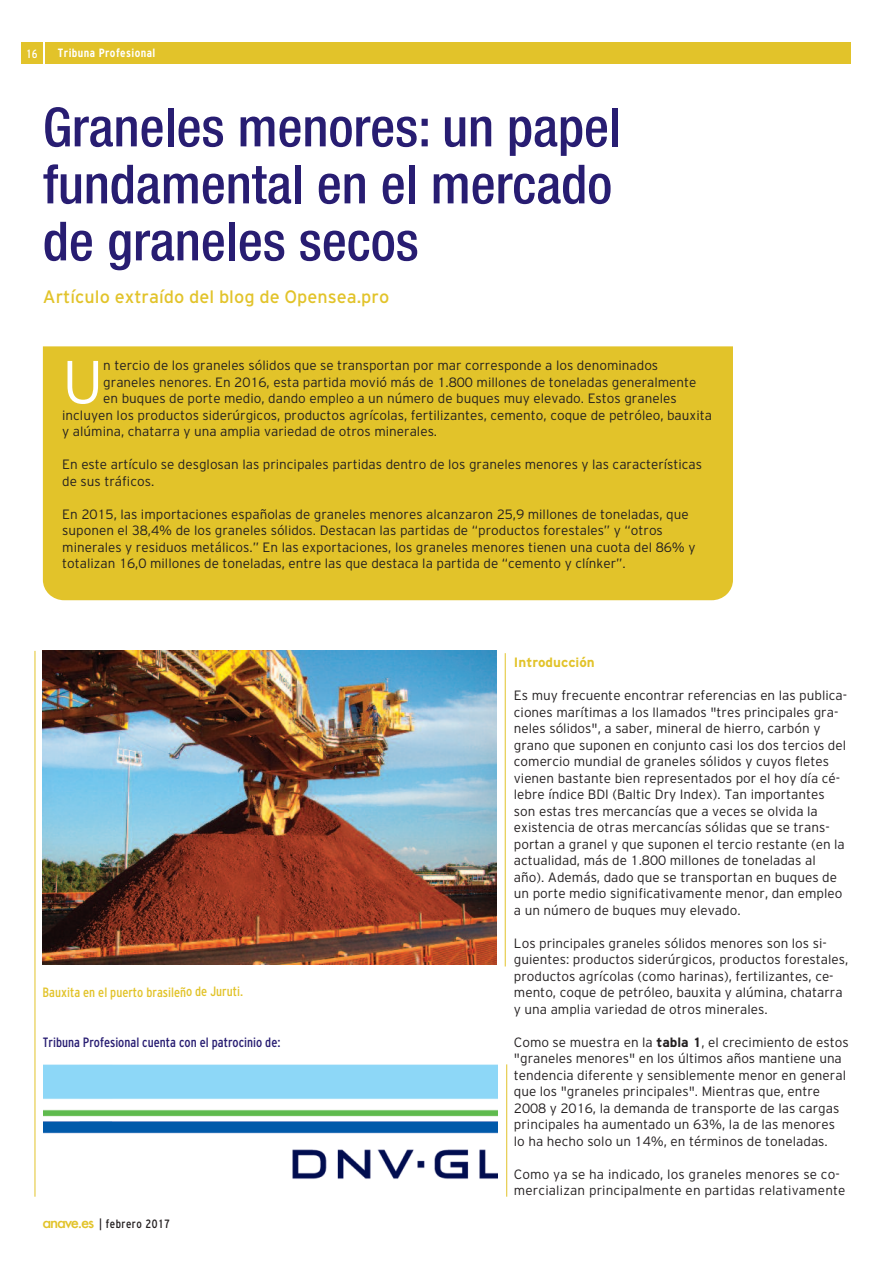
<style>
.page{position:relative;width:893px;height:1263px;background:#fff}
.page>*{position:absolute;margin:0;border:0;box-sizing:border-box;transform-origin:0 0}
.t1{font:300 60.6px "Civica 01";color:#fff}
.t2{font:500 condensed 54px/57px "Helvetica Neue LT Std";color:#281d72}
.t3{font:18px "Civica 04";color:#e2c32a}
.t4{font:300 13.5px/16.5px "Civica 01";color:#231f20}
.t5{font:condensed 13.5px "Civica 06";color:#281d72}
.t6{font:condensed 13.5px "Civica 06";color:#e2c32a}
.t7{font:700 13.5px "Civica 07";color:#e2c32a}
.t8{font:condensed 12px "Civica 06";letter-spacing:.04em;color:#231f20}
.t9{font:700 condensed 12px "Civica 09";letter-spacing:.035em;color:#fff}
.t10{font:condensed 12px "Civica 06";color:#fff}
.s1{font-family:"Futura";font-weight:500;font-stretch:normal;font-size:14.85px;color:#e2c32a}
.s2{font-family:"Civica 07";font-weight:700}
</style>
<div class="page">
<div style="left:21px;top:43px;width:22px;height:21px;background:#e2c32a"></div>
<div style="left:45px;top:43px;width:805px;height:21px;background:#e2c32a"></div>
<div style="left:43px;top:346px;width:690px;height:254px;background:#e2c32a"></div>
<hr style="left:35px;top:651px;width:1px;height:546px;background:#e2c32a">
<img style="left:43px;top:1065px;width:455px;height:114px">
<hr style="left:506px;top:1064px;width:1px;height:133px;background:#e2c32a">
<img style="left:43px;top:651px;width:454px;height:313px">
<hr style="left:505px;top:653px;width:1px;height:313px;background:#e2c32a">
<p class="t10" style="left:26px;top:47px;width:13px">16</p>
<p class="t9" style="left:58px;top:46px;width:99px">Tribuna Profesional</p>
<h2 class="t2" style="left:43px;top:103px;width:580px">Graneles menores: un papel fundamental en el mercado de graneles secos</h2>
<h3 class="t3" style="left:43px;top:286px;width:348px">Artículo extraído del blog de Opensea.pro</h3>
<h1 class="t1" style="left:62px;top:347px;width:43px">U</h1>
<p class="t4" style="left:103px;top:357px;width:556px">n tercio de los graneles sólidos que se transportan por mar corresponde a los denominados</p>
<p class="t4" style="left:103px;top:374px;width:595px">graneles nenores. En 2016, esta partida movió más de 1.800 millones de toneladas generalmente</p>
<p class="t4" style="left:103px;top:390px;width:575px">en buques de porte medio, dando empleo a un número de buques muy elevado. Estos graneles</p>
<p class="t4" style="left:62px;top:407px;width:651px">incluyen los productos siderúrgicos, productos agrícolas, fertilizantes, cemento, coque de petróleo, bauxita</p>
<p class="t4" style="left:62px;top:423px;width:376px">y alúmina, chatarra y una amplia variedad de otros minerales.</p>
<p class="t4" style="left:62px;top:456px;width:641px">En este artículo se desglosan las principales partidas dentro de los graneles menores y las características de sus tráficos.</p>
<p class="t4" style="left:62px;top:506px;width:635px">En 2015, las importaciones españolas de graneles menores alcanzaron 25,9 millones de toneladas, que suponen el 38,4% de los graneles sólidos. Destacan las partidas de “productos forestales” y “otros minerales y residuos metálicos.” En las exportaciones, los graneles menores tienen una cuota del 86% y totalizan 16,0 millones de toneladas, entre las que destaca la partida de “cemento y clínker”.</p>
<p class="t6" style="left:43px;top:984px;width:202px">Bauxita en el puerto brasileño de Juruti.</p>
<p class="t5" style="left:43px;top:1034px;width:239px">Tribuna Profesional cuenta con el patrocinio de:</p>
<p class="t8" style="left:43px;top:1217px;width:129px"><span class="s1">anave.es</span> | febrero 2017</p>
<p class="t7" style="left:514px;top:655px;width:82px">Introducción</p>
<p class="t4" style="left:514px;top:687px;width:335px">Es muy frecuente encontrar referencias en las publica&shy;ciones marítimas a los llamados "tres principales gra&shy;neles sólidos", a saber, mineral de hierro, carbón y grano que suponen en conjunto casi los dos tercios del comercio mundial de graneles sólidos y cuyos fletes vienen bastante bien representados por el hoy día cé&shy;lebre índice BDI (Baltic Dry Index). Tan importantes son estas tres mercancías que a veces se olvida la existencia de otras mercancías sólidas que se trans&shy;portan a granel y que suponen el tercio restante (en la actualidad, más de 1.800 millones de toneladas al año). Además, dado que se transportan en buques de un porte medio significativamente menor, dan empleo a un número de buques muy elevado.</p>
<p class="t4" style="left:514px;top:935px;width:336px">Los principales graneles sólidos menores son los si&shy;guientes: productos siderúrgicos, productos forestales, productos agrícolas (como harinas), fertilizantes, ce&shy;mento, coque de petróleo, bauxita y alúmina, chatarra y una amplia variedad de otros minerales.</p>
<p class="t4" style="left:514px;top:1034px;width:336px">Como se muestra en la <span class="s2">tabla 1</span>, el crecimiento de estos "graneles menores" en los últimos años mantiene una tendencia diferente y sensiblemente menor en general que los "graneles principales". Mientras que, entre 2008 y 2016, la demanda de transporte de las cargas principales ha aumentado un 63%, la de las menores lo ha hecho solo un 14%, en términos de toneladas.</p>
<p class="t4" style="left:514px;top:1166px;width:333px">Como ya se ha indicado, los graneles menores se co&shy;mercializan principalmente en partidas relativamente</p>
</div>
